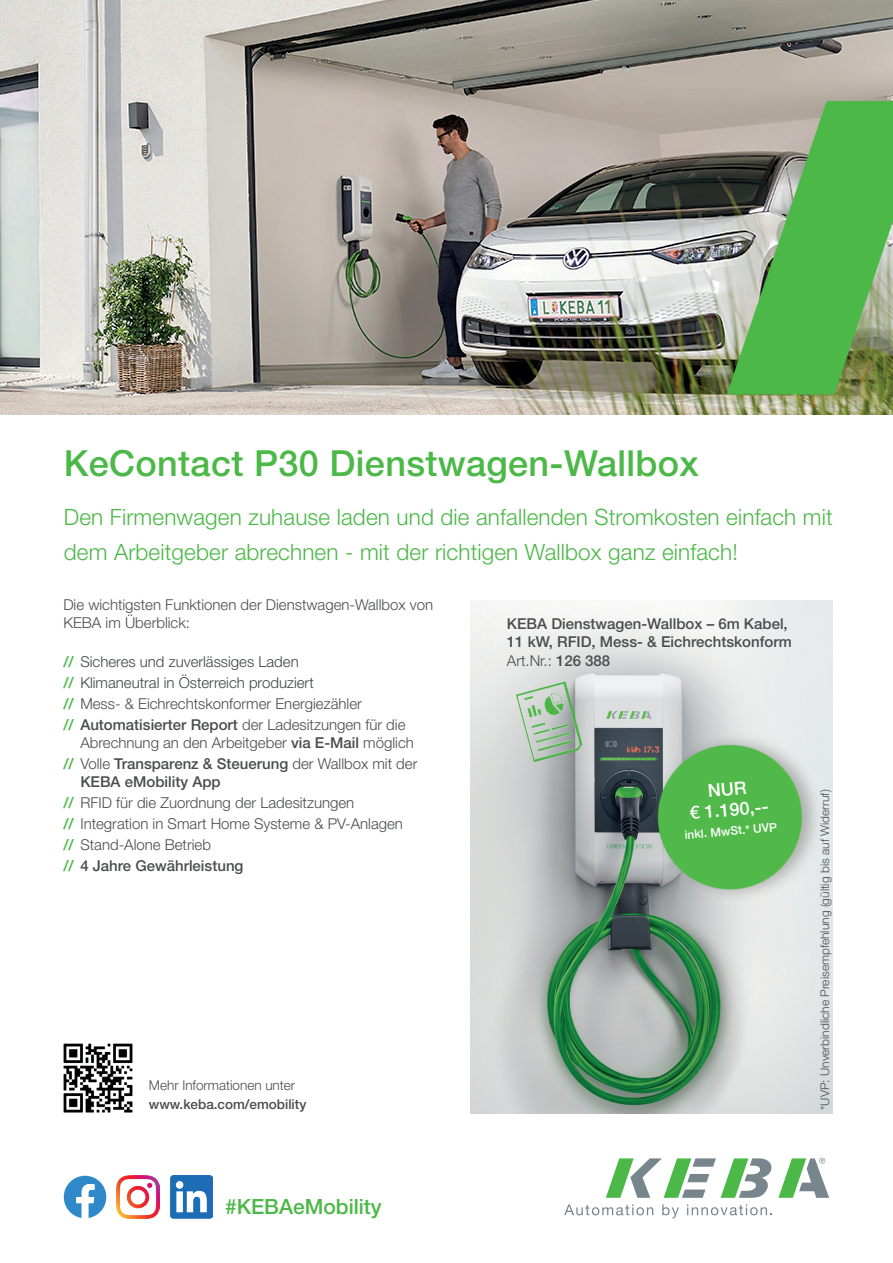
<style>
.page{position:relative;width:893px;height:1263px;background:#fff}
.page>*{position:absolute;margin:0;border:0;box-sizing:border-box;transform-origin:0 0}
.t1{font:500 36px "Helvetica Neue LT Pro";letter-spacing:.01em;color:#4cb848}
.t2{font:300 22.5px/34.5px "Helvetica Neue LT Pro";letter-spacing:.005em;color:#4cb848}
.t3{font:500 21px "Helvetica Neue LT Pro";color:#4cb848}
.t4{font:500 18px/21px "Helvetica Neue LT Pro";color:#fff;text-align:center}
.t5{font:300 15px/21px "Helvetica Neue LT Pro";color:#4b4c4d}
.t6{font:300 15px/21px "Helvetica Neue LT Pro";color:#414445}
.t7{font:500 15px/18.5px "Helvetica Neue LT Pro";color:#4b4c4d}
.t8{font:300 13.5px "Helvetica Neue LT Pro";color:#4b4c4d}
.t9{font:500 13.5px "Helvetica Neue LT Pro";color:#4b4c4d}
.t10{font:300 12px "Helvetica Neue LT Pro";color:#4b4c4d}
.t11{font:500 12px "Helvetica Neue LT Pro";color:#fff}
.s1{font-weight:500;color:#4cb848}
.s2{color:#4b4c4d}
.s3{font-weight:500;color:#4b4c4d}
.s4{font-weight:500}
.s5{font-weight:300}
</style>
<div class="page">
<img style="left:63px;top:1043px;width:70px;height:70px">
<img style="left:471px;top:600px;width:361px;height:513px">
<div style="left:652px;top:731px;width:173px;height:172px;background:#231f20;opacity:.3"></div>
<svg style="left:651px;top:738px;width:158px;height:156px;background:#72b96f"></svg>
<img style="left:117px;top:1176px;width:42px;height:42px">
<img style="left:170px;top:1176px;width:43px;height:42px">
<svg style="left:64px;top:1176px;width:42px;height:42px"></svg>
<svg style="left:606px;top:1158px;width:166px;height:40px"></svg>
<svg style="left:778px;top:1157px;width:51px;height:41px"></svg>
<svg style="left:564px;top:1204px;width:89px;height:11px"></svg>
<svg style="left:662px;top:1204px;width:17px;height:14px"></svg>
<svg style="left:687px;top:1204px;width:85px;height:11px"></svg>
<img style="left:0;top:0;width:893px;height:415px">
<svg style="left:727px;top:101px;width:166px;height:293px;background:#6cac62"></svg>
<img style="left:516px;top:681px;width:67px;height:81px">
<h1 class="t1" style="left:64px;top:441px;width:637px">KeContact P30 Dienstwagen-Wallbox</h1>
<h2 class="t2" style="left:64px;top:499px;width:771px">Den Firmenwagen zuhause laden und die anfallenden Stromkosten einfach mit dem Arbeitgeber abrechnen - mit der richtigen Wallbox ganz einfach!</h2>
<p class="t5" style="left:63px;top:595px;width:371px;line-height:18px">Die wichtigsten Funktionen der Dienstwagen-Wallbox von<br>KEBA im Überblick:</p>
<p class="t6" style="left:63px;top:651px;width:344px"><span class="s1">//</span> Sicheres und zuverlässiges Laden<br><span class="s1">//</span> Klimaneutral in Österreich produziert<br><span class="s1">//</span> <span class="s2">Mess- &amp; Eichrechtskonformer Energiezähler<br></span><span class="s1">//</span> <span class="s3">Automatisierter Report</span> <span class="s2">der Ladesitzungen für die</span></p>
<p class="t5" style="left:63px;top:732px;width:356px;text-align:right">Abrechnung an den Arbeitgeber <span class="s4">via E-Mail</span> möglich<br><span class="s1">//</span> Volle <span class="s4">Transparenz &amp; Steuerung</span> der Wallbox mit der</p>
<p class="t5" style="left:63px;top:771px;width:341px;text-indent:17px"><span class="s4">KEBA eMobility App<br></span><span class="s1">//</span> RFID für die Zuordnung der Ladesitzungen<br><span class="s1">//</span> Integration in Smart Home Systeme &amp; PV-Anlagen <span class="s1">//</span> Stand-Alone Betrieb<br><span class="s1">//</span> <span class="s4">4 Jahre Gewährleistung</span></p>
<p class="t7" style="left:507px;top:614px;width:286px">KEBA Dienstwagen-Wallbox – 6m Kabel,<br>11 kW, RFID, Mess- &amp; Eichrechtskonform<br><span class="s5">Art.Nr.:</span> 126 388</p>
<p class="t4" style="left:687px;top:781px;width:81px;rotate:-5deg">NUR<br>€ 1.190,--</p>
<p class="t11" style="left:684px;top:827px;width:94px;rotate:-5deg">inkl. MwSt.* UVP</p>
<p class="t10" style="left:817px;top:1110px;width:322px;rotate:-90deg">*UVP: Unverbindliche Preisempfehlung (gültig bis auf Widerruf)</p>
<p class="t8" style="left:149px;top:1077px;width:148px">Mehr Informationen unter</p>
<p class="t9" style="left:149px;top:1096px;width:159px">www.keba.com/emobility</p>
<h3 class="t3" style="left:225px;top:1194px;width:158px">#KEBAeMobility</h3>
</div>
